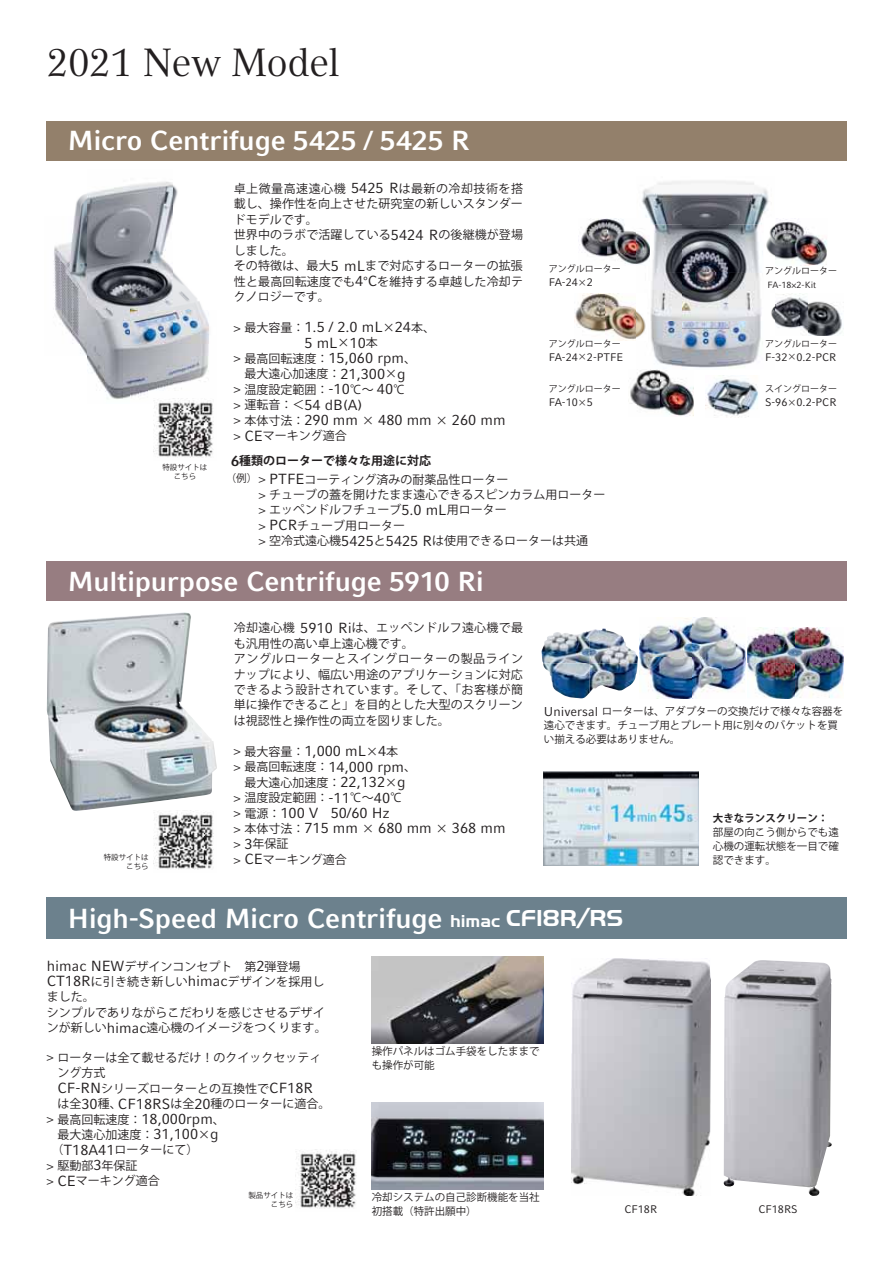
<style>
.page{position:relative;width:893px;height:1263px;background:#fff}
.page>*{position:absolute;margin:0;border:0;box-sizing:border-box;transform-origin:0 0}
.t1{font:39px "Compatil Textfor Eppendorf";letter-spacing:-.015em;color:#231f20}
.t2{font:700 27.45px "Compatil Factfor Eppendorf";letter-spacing:-.005em;color:#fff}
.t3{font:14.7px/15.5px "Compatil Factfor Eppendorf";color:#231f20}
.t4{font:12px/15.5px "Koz Go Pr 6 N Regular 90 msp RKSJ H";color:#231f20}
.t5{font:12px "Koz Go Pr 6 N Bold 90 msp RKSJ H";color:#231f20}
.t6{font:10.95px "Compatil Factfor Eppendorf";color:#231f20}
.t7{font:10.5px/14px "Koz Go Pr 6 N Regular 90 msp RKSJ H";color:#231f20}
.t8{font:10.5px "Koz Go Pr 6 N Bold 90 msp RKSJ H";color:#231f20}
.t9{font:9px "Koz Go Pr 6 N Regular 90 msp RKSJ H";color:#231f20}
.t10{font:9px "Compatil Factfor Eppendorf";color:#231f20}
.t11{font:7.5px/9px "Koz Go Pr 6 N Regular 90 msp RKSJ H";color:#231f20;text-align:right}
.s1{font-family:"Compatil Factfor Eppendorf";font-size:14.7px}
.s2{font-size:12px}
.s3{font-family:"Koz Go Pr 6 N Regular 90 msp RKSJ H";font-size:12px}
.s4{font-family:"Compatil Factfor Eppendorf"}
.s5{font-family:"Koz Go Pr 6 N Regular 90 msp RKSJ H";font-size:9px}
.s6{font-family:"Compatil Factfor Eppendorf";font-weight:700;font-size:14.7px}
.s7{font-size:10.5px}
.s8{font-family:"Compatil Factfor Eppendorf";font-size:12.75px}
.s9{font-family:"Handel Got D";font-size:18px}
.s10{font-family:"Handel Got D";font-size:24px}
</style>
<div class="page">
<div style="left:47px;top:121px;width:800px;height:39px;background:#93806b"></div>
<div style="left:47px;top:898px;width:800px;height:41px;background:#6c818d"></div>
<img style="left:53px;top:181px;width:156px;height:218px">
<img style="left:724px;top:960px;width:108px;height:236px">
<img style="left:571px;top:959px;width:139px;height:236px">
<img style="left:372px;top:1102px;width:172px;height:87px">
<img style="left:372px;top:956px;width:172px;height:87px">
<img style="left:153px;top:400px;width:61px;height:58px">
<img style="left:295px;top:1149px;width:62px;height:60px">
<img style="left:579px;top:219px;width:58px;height:45px">
<img style="left:574px;top:294px;width:63px;height:47px">
<img style="left:630px;top:369px;width:64px;height:47px">
<img style="left:705px;top:375px;width:53px;height:42px">
<img style="left:774px;top:294px;width:68px;height:42px">
<img style="left:774px;top:219px;width:53px;height:47px">
<img style="left:637px;top:181px;width:137px;height:187px">
<div style="left:47px;top:562px;width:800px;height:39px;background:#977d81"></div>
<img style="left:47px;top:612px;width:170px;height:199px">
<img style="left:153px;top:811px;width:61px;height:59px">
<img style="left:544px;top:772px;width:155px;height:93px">
<img style="left:541px;top:631px;width:49px;height:32px">
<img style="left:590px;top:628px;width:48px;height:64px">
<img style="left:543px;top:663px;width:47px;height:35px">
<img style="left:640px;top:617px;width:105px;height:81px">
<img style="left:747px;top:628px;width:96px;height:70px">
<h1 class="t1" style="left:47px;top:48px;width:294px">2021 New Model</h1>
<h2 class="t2" style="left:68px;top:130px;width:403px">Micro Centrifuge 5425 / 5425 R</h2>
<p class="t4" style="left:234px;top:182px;width:291px">卓上微量高速遠心機 <span class="s1">5425 R</span>は最新の冷却技術を搭載し、操作性を向上させた研究室の新しいスタンダードモデルです。<br>世界中のラボで活躍している<span class="s1">5424 R</span>の後継機が登場しました。<br>その特徴は、最大<span class="s1">5 mL</span>まで対応するローターの拡張性と最高回転速度でも<span class="s1">4</span>°<span class="s1">C</span>を維持する卓越した冷却テクノロジーです。</p>
<p class="t3" style="left:234px;top:321px;width:203px"><span class="s2">&gt;</span> <span class="s3">最大容量：</span>1.5 / 2.0 mL<span class="s3">×</span>24<span class="s3">本、</span></p>
<p class="t3" style="left:304px;top:337px;width:75px">5 mL<span class="s3">×</span>10<span class="s3">本</span></p>
<p class="t3" style="left:234px;top:352px;width:184px"><span class="s2">&gt;</span> <span class="s3">最高回転速度：</span>15,060 rpm<span class="s3">、</span></p>
<p class="t4" style="left:234px;top:368px;width:173px;text-align:right">最大遠心加速度：<span class="s1">21,300</span>×<span class="s1">g<br></span><span class="s4">&gt;</span> 温度設定範囲：<span class="s1">-10</span>℃～ <span class="s1">40</span>℃</p>
<p class="t3" style="left:234px;top:398px;width:273px"><span class="s2">&gt;</span> <span class="s3">運転音：＜</span>54 dB(A)<br><span class="s2">&gt;</span> <span class="s3">本体寸法：</span>290 mm <span class="s3">×</span> 480 mm <span class="s3">×</span> 260 mm</p>
<p class="t4" style="left:234px;top:429px;width:115px"><span class="s4">&gt;</span> <span class="s1">CE</span>マーキング適合</p>
<p class="t9" style="left:549px;top:265px;width:74px">アングルローター</p>
<p class="t6" style="left:549px;top:278px;width:46px">FA-24<span class="s5">×</span>2</p>
<p class="t9" style="left:549px;top:340px;width:74px">アングルローター</p>
<p class="t6" style="left:549px;top:353px;width:76px">FA-24<span class="s5">×</span>2-PTFE</p>
<p class="t9" style="left:549px;top:385px;width:74px">アングルローター</p>
<p class="t6" style="left:549px;top:398px;width:46px">FA-10<span class="s5">×</span>5</p>
<p class="t11" style="left:162px;top:464px;width:46px;text-align:center">特設サイトはこちら</p>
<p class="t5" style="left:231px;top:456px;width:202px"><span class="s6">6</span>種類のローターで様々な用途に対応</p>
<p class="t4" style="left:259px;top:473px;width:348px;text-indent:-33px"><span class="s7">（例）</span><span class="s4">&gt;</span> <span class="s1">PTFE</span>コーティング済みの耐薬品性ローター<br><span class="s4">&gt;</span> チューブの蓋を開けたまま遠心できるスピンカラム用ローター<span class="s4">&gt;</span> エッペンドルフチューブ<span class="s1">5.0 mL</span>用ローター<br><span class="s4">&gt;</span> <span class="s1">PCR</span>チューブ用ローター<br><span class="s4">&gt;</span> 空冷式遠心機<span class="s1">5425</span>と<span class="s1">5425 R</span>は使用できるローターは共通</p>
<p class="t9" style="left:765px;top:268px;width:74px">アングルローター</p>
<p class="t10" style="left:767px;top:282px;width:50px">FA-18×2-Kit</p>
<p class="t9" style="left:765px;top:340px;width:74px">アングルローター</p>
<p class="t6" style="left:765px;top:353px;width:73px">F-32<span class="s5">×</span>0.2-PCR</p>
<p class="t9" style="left:765px;top:385px;width:74px">スイングローター</p>
<p class="t6" style="left:765px;top:398px;width:73px">S-96<span class="s5">×</span>0.2-PCR</p>
<h2 class="t2" style="left:68px;top:571px;width:418px">Multipurpose Centrifuge 5910 Ri</h2>
<p class="t4" style="left:234px;top:622px;width:291px">冷却遠心機 <span class="s1">5910 Ri</span>は、エッペンドルフ遠心機で最も汎用性の高い卓上遠心機です。<br>アングルローターとスイングローターの製品ラインナップにより、幅広い用途のアプリケーションに対応できるよう設計されています。そして、「お客様が簡単に操作できること」を目的とした大型のスクリーンは視認性と操作性の両立を図りました。</p>
<p class="t3" style="left:234px;top:745px;width:184px"><span class="s2">&gt;</span> <span class="s3">最大容量：</span>1,000 mL<span class="s3">×</span>4<span class="s3">本<br></span><span class="s2">&gt;</span> <span class="s3">最高回転速度：</span>14,000 rpm<span class="s3">、</span></p>
<p class="t4" style="left:234px;top:776px;width:173px;text-align:right">最大遠心加速度：<span class="s1">22,132</span>×<span class="s1">g<br></span><span class="s4">&gt;</span> 温度設定範囲：<span class="s1">-11</span>℃～<span class="s1">40</span>℃</p>
<p class="t3" style="left:234px;top:807px;width:273px"><span class="s2">&gt;</span> <span class="s3">電源：</span>100 V 50/60 Hz<br><span class="s2">&gt;</span> <span class="s3">本体寸法：</span>715 mm <span class="s3">×</span> 680 mm <span class="s3">×</span> 368 mm</p>
<p class="t4" style="left:234px;top:838px;width:56px"><span class="s4">&gt;</span> <span class="s1">3</span>年保証</p>
<p class="t11" style="left:104px;top:853px;width:46px">特設サイトはこちら</p>
<p class="t4" style="left:234px;top:853px;width:115px"><span class="s4">&gt;</span> <span class="s1">CE</span>マーキング適合</p>
<p class="t7" style="left:544px;top:706px;width:301px"><span class="s8">Universal</span> ローターは、アダプターの交換だけで様々な容器を遠心できます。チューブ用とプレート用に別々のバケットを買い揃える必要はありません。</p>
<p class="t8" style="left:713px;top:815px;width:117px">大きなランスクリーン：</p>
<p class="t7" style="left:713px;top:827px;width:127px;text-align:justify">部屋の向こう側からでも遠心機の運転状態を一目で確認できます。</p>
<h2 class="t2" style="left:68px;top:908px;width:557px">High-Speed Micro Centrifuge <span class="s9">himac</span> <span class="s10">CF18R/RS</span></h2>
<p class="t4" style="left:47px;top:960px;width:281px"><span class="s1">himac NEW</span>デザインコンセプト　第<span class="s1">2</span>弾登場<br><span class="s1">CT18R</span>に引き続き新しい<span class="s1">himac</span>デザインを採用しました。<br>シンプルでありながらこだわりを感じさせるデザインが新しい<span class="s1">himac</span>遠心機のイメージをつくります。</p>
<p class="t4" style="left:57px;top:1051px;width:275px;text-indent:-11px"><span class="s4">&gt;</span> ローターは全て載せるだけ！のクイックセッティング方式<br><span class="s1">CF-RN</span>シリーズローターとの互換性で<span class="s1">CF18R<br></span>は全<span class="s1">30</span>種、<span class="s1">CF18RS</span>は全<span class="s1">20</span>種のローターに適合。</p>
<p class="t3" style="left:47px;top:1113px;width:180px"><span class="s2">&gt;</span> <span class="s3">最高回転速度：</span>18,000rpm<span class="s3">、</span></p>
<p class="t4" style="left:57px;top:1128px;width:163px">最大遠心加速度：<span class="s1">31,100</span>×<span class="s1">g</span></p>
<p class="t4" style="left:51px;top:1144px;width:149px">（<span class="s1">T18A41</span>ローターにて）</p>
<p class="t4" style="left:47px;top:1159px;width:92px"><span class="s4">&gt;</span> 駆動部<span class="s1">3</span>年保証</p>
<p class="t4" style="left:47px;top:1175px;width:115px"><span class="s4">&gt;</span> <span class="s1">CE</span>マーキング適合</p>
<p class="t7" style="left:372px;top:1045px;width:169px">操作パネルはゴム手袋をしたままでも操作が可能</p>
<p class="t11" style="left:248px;top:1192px;width:46px">製品サイトはこちら</p>
<p class="t7" style="left:372px;top:1191px;width:169px">冷却システムの自己診断機能を当社初搭載（特許出願中）</p>
<p class="t6" style="left:624px;top:1206px;width:34px">CF18R</p>
<p class="t6" style="left:758px;top:1206px;width:41px">CF18RS</p>
</div>
